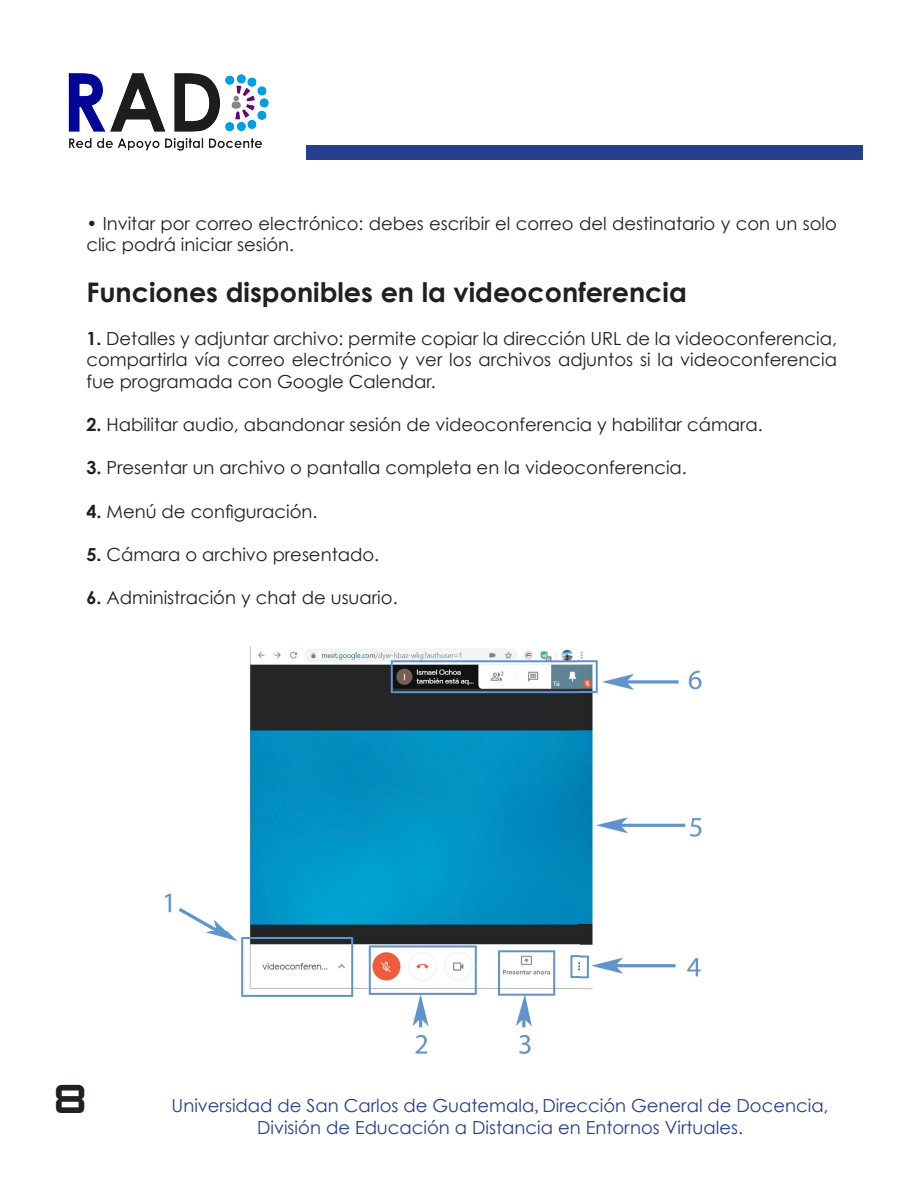
<style>
.page{position:relative;width:918px;height:1188px;background:#fff}
.page>*{position:absolute;margin:0;border:0;box-sizing:border-box;transform-origin:0 0}
.t1{font:45px "Zeroes One";color:#231f20}
.t2{font:700 27px "Century Gothic";color:#231f20}
.t3{font:18px/21.6px "Century Gothic";color:#231f20}
.t4{font:18px/21.6px "Century Gothic";color:#253f8e;text-align:center}
.s1{font-weight:700}
.s2{font-family:"Minion Pro"}
</style>
<div class="page">
<img style="left:68px;top:73px;width:201px;height:78px">
<div style="left:307px;top:146px;width:556px;height:14px;background:#253f8e"></div>
<img style="left:164px;top:646px;width:538px;height:408px">
<p class="t3" style="left:86px;top:212px;width:752px">• Invitar por correo electrónico: debes escribir el correo del destinatario y con un solo clic podrá iniciar sesión.</p>
<p class="t2" style="left:86px;top:275px;width:602px">Funciones disponibles en la videoconferencia</p>
<p class="t3" style="left:86px;top:327px;width:752px;text-align:justify"><span class="s1">1.</span> Detalles y adjuntar archivo: permite copiar la dirección URL de la videoconferencia, compartirla vía correo electrónico y ver los archivos adjuntos si la videoconferencia fue programada con Google Calendar.</p>
<p class="t3" style="left:86px;top:414px;width:678px"><span class="s1">2.</span> Habilitar audio, abandonar sesión de videoconferencia y habilitar cámara.</p>
<p class="t3" style="left:86px;top:457px;width:602px"><span class="s1">3.</span> Presentar un archivo o pantalla completa en la videoconferencia.</p>
<p class="t3" style="left:86px;top:500px;width:233px"><span class="s1">4.</span> Menú de configuración.</p>
<p class="t3" style="left:86px;top:543px;width:294px"><span class="s1">5.</span> Cámara o archivo presentado.</p>
<p class="t3" style="left:86px;top:586px;width:313px"><span class="s1">6.</span> Administración y chat de usuario.</p>
<h1 class="t1" style="left:54px;top:1071px;width:34px">8</h1>
<p class="t4" style="left:172px;top:1095px;width:659px">Universidad de San Carlos de Guatemala<span class="s2">,</span> Dirección General de Docencia,<br>División de Educación a Distancia en Entornos Virtuales.</p>
</div>
